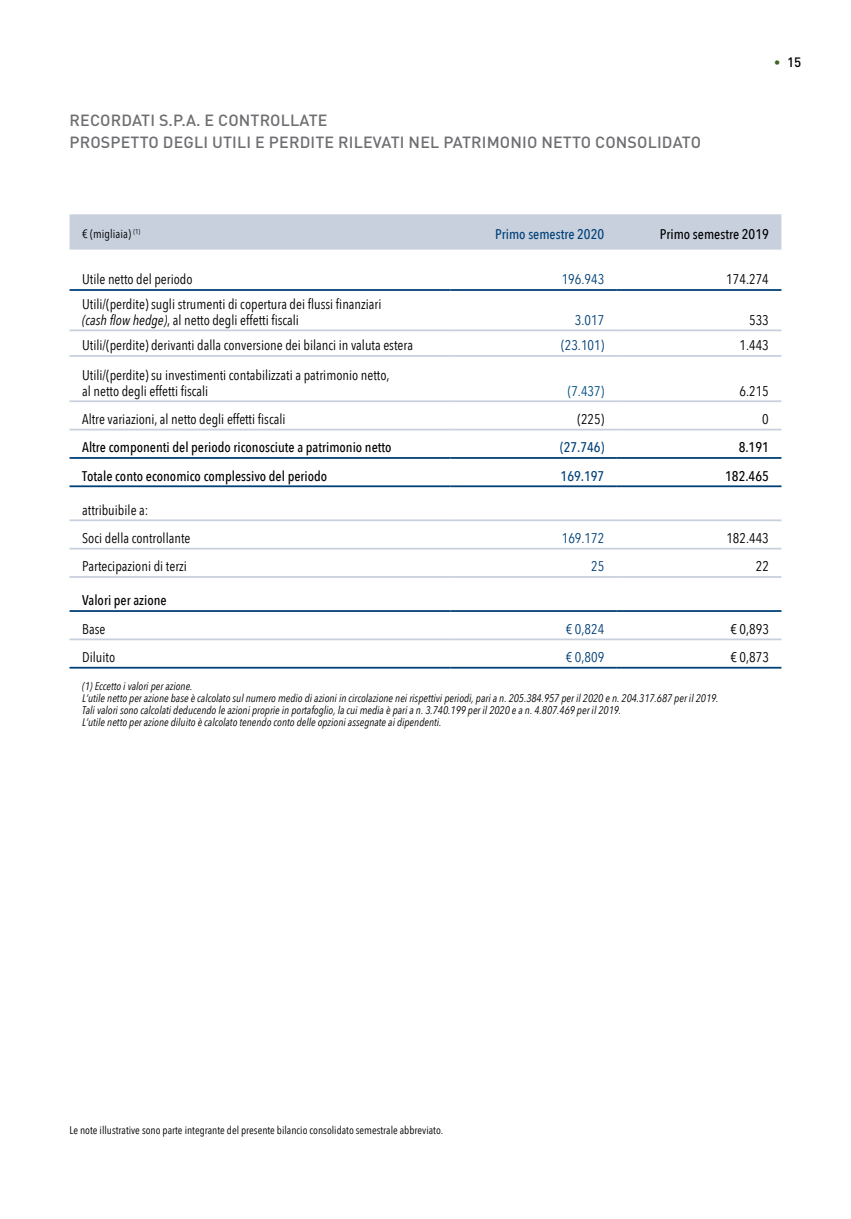
<style>
.page{position:relative;width:851px;height:1219px;background:#fff}
.page>*{position:absolute;margin:0;border:0;box-sizing:border-box;transform-origin:0 0}
.t1{font:500 16px/22.2px "DINOT";letter-spacing:.01em;color:#6d6e71}
.t2{font:14px/16px "Avenir Next Condensed";color:#000}
.t3{font:500 14px "Avenir Next Condensed";color:#000}
.t4{font:14px "Avenir Next Condensed";color:#004077}
.t5{font:500 14px "Avenir Next Condensed";color:#004077}
.t6{font:14px "Avenir Next Condensed";color:#005083}
.t7{font:500 13.4px "DINOT";color:#000}
.t8{font:12px "Avenir Next Condensed";letter-spacing:.005em;color:#000}
.t9{font:italic 11px/12px "Avenir Next Condensed";color:#000}
.t10{font:11px "Avenir Next Condensed";color:#000}
.s1{color:#3d6527}
.s2{font-style:italic}
</style>
<div class="page">
<div style="left:69px;top:214px;width:712px;height:36px;background:#c8d0de"></div>
<hr style="left:69px;top:329px;width:381px;height:2px;background:#c8d0de">
<hr style="left:450px;top:329px;width:166px;height:2px;background:#c8d0de">
<hr style="left:616px;top:329px;width:165px;height:2px;background:#c8d0de">
<hr style="left:69px;top:355px;width:381px;height:2px;background:#c9d1de">
<hr style="left:450px;top:355px;width:166px;height:2px;background:#c9d1de">
<hr style="left:616px;top:355px;width:165px;height:2px;background:#c9d1de">
<hr style="left:69px;top:400px;width:381px;height:2px;background:#c9d1de">
<hr style="left:450px;top:400px;width:166px;height:2px;background:#c9d1de">
<hr style="left:616px;top:400px;width:165px;height:2px;background:#c9d1de">
<hr style="left:69px;top:429px;width:381px;height:1px;background:#c9d1de">
<hr style="left:450px;top:429px;width:166px;height:1px;background:#c9d1de">
<hr style="left:616px;top:429px;width:165px;height:1px;background:#c9d1de">
<hr style="left:69px;top:576px;width:381px;height:2px;background:#c8d0de">
<hr style="left:450px;top:576px;width:166px;height:2px;background:#c8d0de">
<hr style="left:616px;top:576px;width:165px;height:2px;background:#c8d0de">
<hr style="left:69px;top:289px;width:381px;height:2px;background:#004077">
<hr style="left:450px;top:289px;width:166px;height:2px;background:#004077">
<hr style="left:616px;top:289px;width:165px;height:2px;background:#004077">
<hr style="left:69px;top:485px;width:381px;height:2px;background:#004077">
<hr style="left:450px;top:485px;width:166px;height:2px;background:#004077">
<hr style="left:616px;top:485px;width:165px;height:2px;background:#004077">
<hr style="left:69px;top:610px;width:381px;height:2px;background:#004077">
<hr style="left:450px;top:610px;width:166px;height:2px;background:#004077">
<hr style="left:616px;top:610px;width:165px;height:2px;background:#004077">
<hr style="left:69px;top:667px;width:381px;height:2px;background:#004077">
<hr style="left:450px;top:667px;width:166px;height:2px;background:#004077">
<hr style="left:616px;top:667px;width:165px;height:2px;background:#004077">
<hr style="left:69px;top:548px;width:381px;height:2px;background:#c8d0de">
<hr style="left:450px;top:548px;width:166px;height:2px;background:#c8d0de">
<hr style="left:616px;top:548px;width:165px;height:2px;background:#c8d0de">
<hr style="left:69px;top:638px;width:381px;height:2px;background:#c8d0de">
<hr style="left:450px;top:638px;width:166px;height:2px;background:#c8d0de">
<hr style="left:616px;top:638px;width:165px;height:2px;background:#c8d0de">
<hr style="left:69px;top:457px;width:381px;height:2px;background:#004077">
<hr style="left:450px;top:457px;width:166px;height:2px;background:#004077">
<hr style="left:616px;top:457px;width:165px;height:2px;background:#004077">
<hr style="left:69px;top:519px;width:381px;height:2px;background:#c8d0de">
<hr style="left:450px;top:519px;width:166px;height:2px;background:#c8d0de">
<hr style="left:616px;top:519px;width:165px;height:2px;background:#c8d0de">
<p class="t1" style="left:70px;top:108px;width:633px">RECORDATI S.P.A. E CONTROLLATE<br>PROSPETTO DEGLI UTILI E PERDITE RILEVATI NEL PATRIMONIO NETTO CONSOLIDATO</p>
<p class="t7" style="left:773px;top:54px;width:29px"><span class="s1">•</span> 15</p>
<p class="t8" style="left:82px;top:223px;width:60px">€ (migliaia) <sup>(1)</sup></p>
<p class="t5" style="left:495px;top:226px;width:110px">Primo semestre 2020</p>
<p class="t3" style="left:659px;top:226px;width:110px">Primo semestre 2019</p>
<p class="t2" style="left:82px;top:271px;width:112px">Utile netto del periodo</p>
<p class="t4" style="left:561px;top:267px;width:44px">196.943</p>
<p class="t2" style="left:726px;top:271px;width:44px">174.274</p>
<p class="t2" style="left:82px;top:295px;width:301px">Utili/(perdite) sugli strumenti di copertura dei flussi finanziari <span class="s2">(cash flow hedge)</span>, al netto degli effetti fiscali</p>
<p class="t4" style="left:574px;top:308px;width:31px">3.017</p>
<p class="t2" style="left:749px;top:311px;width:21px">533</p>
<p class="t2" style="left:82px;top:337px;width:332px">Utili/(perdite) derivanti dalla conversione dei bilanci in valuta estera</p>
<p class="t4" style="left:561px;top:333px;width:44px">(23.101)</p>
<p class="t2" style="left:739px;top:337px;width:31px">1.443</p>
<p class="t2" style="left:82px;top:366px;width:309px">Utili/(perdite) su investimenti contabilizzati a patrimonio netto, al netto degli effetti fiscali</p>
<p class="t6" style="left:567px;top:379px;width:38px">(7.437)</p>
<p class="t2" style="left:739px;top:382px;width:31px">6.215</p>
<p class="t2" style="left:82px;top:410px;width:205px">Altre variazioni, al netto degli effetti fiscali</p>
<p class="t2" style="left:577px;top:410px;width:28px">(225)</p>
<p class="t2" style="left:762px;top:410px;width:8px">0</p>
<p class="t3" style="left:82px;top:439px;width:311px">Altre componenti del periodo riconosciute a patrimonio netto</p>
<p class="t5" style="left:560px;top:439px;width:46px">(27.746)</p>
<p class="t3" style="left:738px;top:439px;width:32px">8.191</p>
<p class="t3" style="left:82px;top:467px;width:246px">Totale conto economico complessivo del periodo</p>
<p class="t5" style="left:560px;top:467px;width:45px">169.197</p>
<p class="t3" style="left:725px;top:467px;width:45px">182.465</p>
<p class="t2" style="left:82px;top:495px;width:110px;line-height:28.4px">attribuibile a:<br>Soci della controllante</p>
<p class="t4" style="left:561px;top:526px;width:44px">169.172</p>
<p class="t2" style="left:726px;top:529px;width:44px">182.443</p>
<p class="t2" style="left:82px;top:558px;width:106px">Partecipazioni di terzi</p>
<p class="t4" style="left:591px;top:554px;width:15px">25</p>
<p class="t2" style="left:755px;top:558px;width:15px">22</p>
<p class="t3" style="left:82px;top:592px;width:86px">Valori per azione</p>
<p class="t2" style="left:82px;top:620px;width:25px">Base</p>
<p class="t4" style="left:565px;top:617px;width:40px">€ 0,824</p>
<p class="t2" style="left:730px;top:620px;width:40px">€ 0,893</p>
<p class="t2" style="left:82px;top:648px;width:35px">Diluito</p>
<p class="t4" style="left:565px;top:645px;width:40px">€ 0,809</p>
<p class="t2" style="left:730px;top:648px;width:40px">€ 0,873</p>
<p class="t9" style="left:82px;top:680px;width:637px">(1) Eccetto i valori per azione.<br>L’utile netto per azione base è calcolato sul numero medio di azioni in circolazione nei rispettivi periodi, pari a n. 205.384.957 per il 2020 e n. 204.317.687 per il 2019.<br>Tali valori sono calcolati deducendo le azioni proprie in portafoglio, la cui media è pari a n. 3.740.199 per il 2020 e a n. 4.807.469 per il 2019.<br>L’utile netto per azione diluito è calcolato tenendo conto delle opzioni assegnate ai dipendenti.</p>
<p class="t10" style="left:69px;top:1121px;width:375px">Le note illustrative sono parte integrante del presente bilancio consolidato semestrale abbreviato.</p>
</div>
